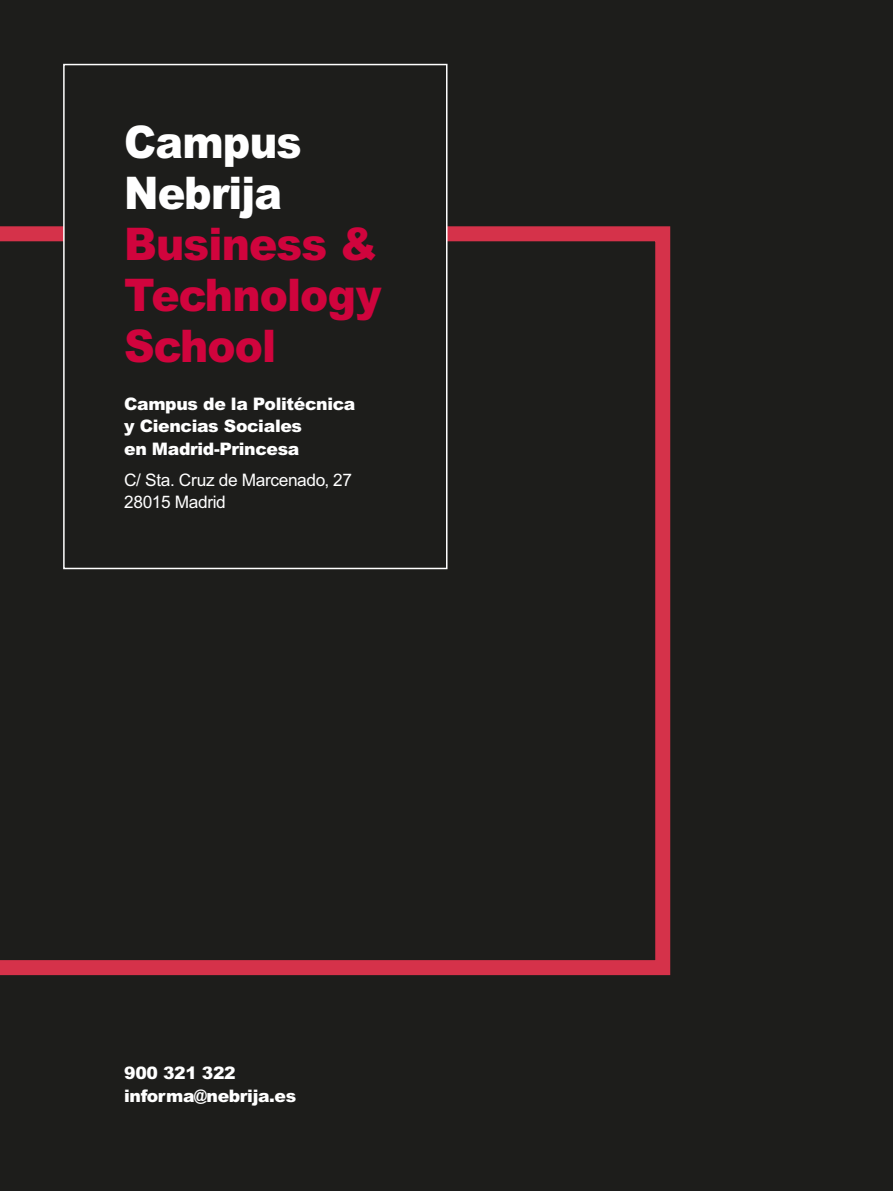
<style>
.page{position:relative;width:893px;height:1191px;background:#1d1d1b}
.page>*{position:absolute;margin:0;border:0;box-sizing:border-box;transform-origin:0 0}
.t1{font:900 45px/51px "Arial MT Pro";letter-spacing:-.02em;color:#d0043d;scale:.94 1}
.t2{font:900 17.25px/22.5px "Arial MT Pro";letter-spacing:-.02em;color:#fff}
.t3{font:17.25px/22.5px "Arial MT Pro";letter-spacing:-.02em;color:#fff}
.s1{color:#fff}
</style>
<div class="page">
<svg style="left:0;top:226px;width:670px;height:749px"></svg>
<div style="left:64px;top:65px;width:383px;height:503px;background:#1d1d1b"></div>
<div style="left:63px;top:64px;width:384px;height:505px;border:2px solid #fff"></div>
<p class="t1" style="left:124px;top:116px;width:275px"><span class="s1">Campus<br>Nebrija<br></span>Business &amp;<br>Technology<br>School</p>
<p class="t2" style="left:124px;top:392px;width:233px">Campus de la Politécnica y Ciencias Sociales<br>en Madrid-Princesa</p>
<p class="t3" style="left:124px;top:469px;width:229px">C/ Sta . Cruz de Marcenado, 27<br>28015 Madrid</p>
<p class="t2" style="left:124px;top:1062px;width:174px">900 321 322 informa@nebrija.es</p>
</div>
